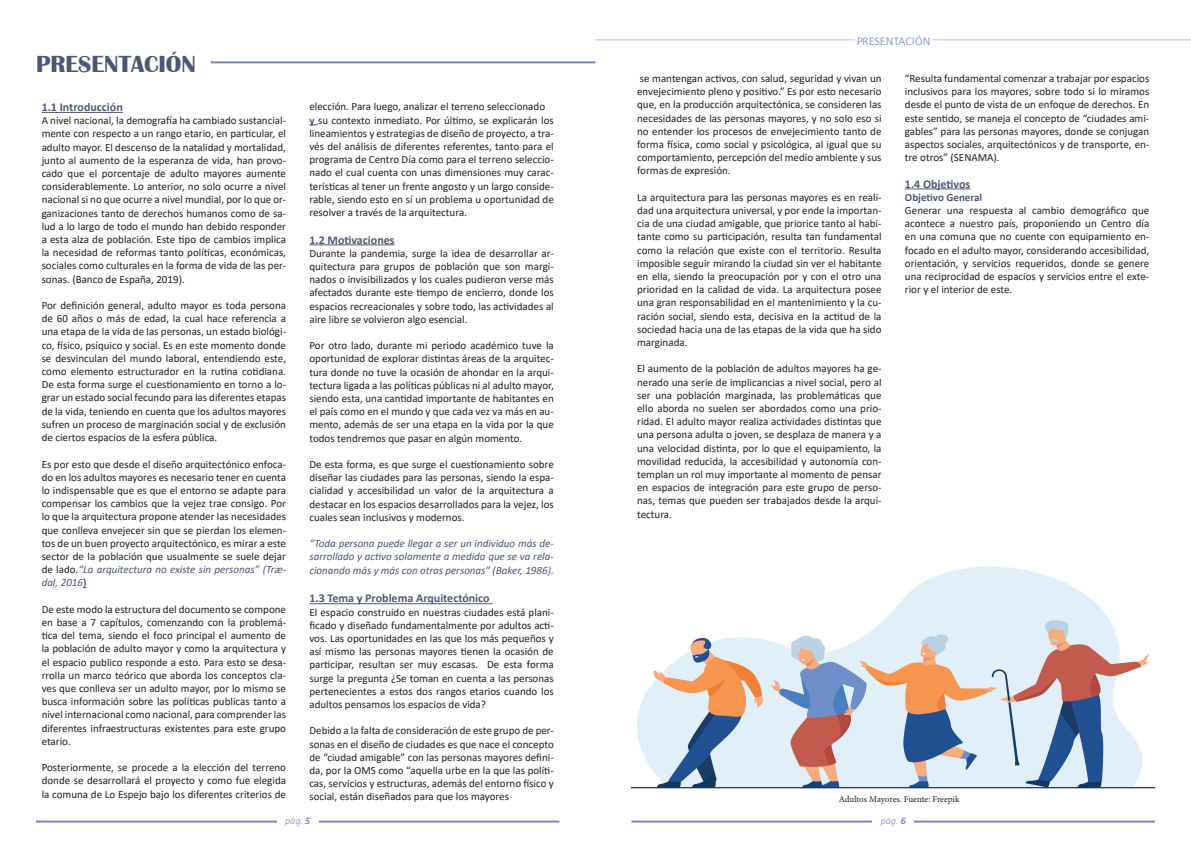
<style>
.page{position:relative;width:1191px;height:842px;background:#fff}
.page>*{position:absolute;margin:0;border:0;box-sizing:border-box;transform-origin:0 0}
.t1{font:700 24px "Britannic";color:#4d5674}
.t2{font:700 12px "Calibri";color:#505875}
.t3{font:12px "Calibri";color:#7b85bc}
.t4{font:11px/13.2px "Calibri";color:#231f20;text-align:justify}
.t5{font:italic 11px/13.2px "Calibri";color:#4d5674;text-align:justify}
.t6{font:700 11px "Calibri";color:#505875}
.t7{font:italic 300 10px "Calibri";color:#7b85bc}
.t8{font:9px "Minion Pro";letter-spacing:-.01em;color:#231f20}
.s1{font-style:italic;color:#4d5674}
.s2{font-weight:700;color:#505875}
.s3{font-weight:700}
</style>
<div class="page">
<hr style="left:36px;top:820px;width:523px;height:2px;background:#7b85bc">
<hr style="left:631px;top:820px;width:524px;height:2px;background:#7b85bc">
<div style="left:277px;top:816px;width:41px;height:11px;background:#fff"></div>
<div style="left:872px;top:816px;width:41px;height:11px;background:#fff"></div>
<hr style="left:51px;top:112px;width:72px;height:1px;background:#505875">
<hr style="left:309px;top:244px;width:85px;height:1px;background:#505875">
<hr style="left:309px;top:603px;width:183px;height:1px;background:#505875">
<hr style="left:211px;top:61px;width:384px;height:2px;background:#7b85bc">
<hr style="left:905px;top:189px;width:65px;height:1px;background:#505875">
<hr style="left:595px;top:40px;width:260px;height:1px;background:#7b85bc">
<hr style="left:931px;top:40px;width:260px;height:1px;background:#7b85bc">
<img style="left:631px;top:566px;width:524px;height:223px">
<h1 class="t1" style="left:36px;top:51px;width:161px">PRESENTACIÓN</h1>
<p class="t2" style="left:42px;top:99px;width:83px">1.1 Introducción</p>
<p class="t4" style="left:42px;top:114px;width:246px">A nivel nacional, la demografía ha cambiado sustancial&shy;mente con respecto a un rango etario, en particular, el adulto mayor. El descenso de la natalidad y mortalidad, junto al aumento de la esperanza de vida, han provo&shy;cado que el porcentaje de adulto mayores aumente considerablemente. Lo anterior, no solo ocurre a nivel nacional si no que ocurre a nivel mundial, por lo que or&shy;ganizaciones tanto de derechos humanos como de sa&shy;lud a lo largo de todo el mundo han debido responder a esta alza de población. Este tipo de cambios implica la necesidad de reformas tanto políticas, económicas, sociales como culturales en la forma de vida de las per&shy;sonas. (Banco de España, 2019).</p>
<p class="t4" style="left:42px;top:299px;width:246px">Por definición general, adulto mayor es toda persona de 60 años o más de edad, la cual hace referencia a una etapa de la vida de las personas, un estado biológi&shy;co, físico, psíquico y social. Es en este momento donde se desvinculan del mundo laboral, entendiendo este, como elemento estructurador en la rutina cotidiana.<br>De esta forma surge el cuestionamiento en torno a lo&shy;grar un estado social fecundo para las diferentes etapas de la vida, teniendo en cuenta que los adultos mayores sufren un proceso de marginación social y de exclusión de ciertos espacios de la esfera pública.</p>
<p class="t4" style="left:42px;top:457px;width:246px">Es por esto que desde el diseño arquitectónico enfoca&shy;do en los adultos mayores es necesario tener en cuenta lo indispensable que es que el entorno se adapte para compensar los cambios que la vejez trae consigo. Por lo que la arquitectura propone atender las necesidades que conlleva envejecer sin que se pierdan los elemen&shy;tos de un buen proyecto arquitectónico, es mirar a este sector de la población que usualmente se suele dejar de lado.<span class="s1">“La arquitectura no existe sin personas” (Træ&shy;dal, 2016</span><span class="s2">)</span></p>
<p class="t4" style="left:42px;top:602px;width:246px">De este modo la estructura del documento se compone en base a 7 capítulos, comenzando con la problemá&shy;tica del tema, siendo el foco principal el aumento de la población de adulto mayor y como la arquitectura y el espacio publico responde a esto. Para esto se desa&shy;rrolla un marco teórico que aborda los conceptos cla&shy;ves que conlleva ser un adulto mayor, por lo mismo se busca información sobre las políticas publicas tanto a nivel internacional como nacional, para comprender las diferentes infraestructuras existentes para este grupo etario.</p>
<p class="t4" style="left:42px;top:761px;width:246px">Posteriormente, se procede a la elección del terreno donde se desarrollará el proyecto y como fue elegida la comuna de Lo Espejo bajo los diferentes criterios de</p>
<p class="t4" style="left:309px;top:100px;width:246px;text-align:left">elección. Para luego, analizar el terreno seleccionado<br><span class="s2">y</span> su contexto inmediato. Por último, se explicarán los lineamientos y estrategias de diseño de proyecto, a tra&shy;vés del análisis de diferentes referentes, tanto para el programa de Centro Día como para el terreno seleccio&shy;nado el cual cuenta con unas dimensiones muy carac&shy;terísticas al tener un frente angosto y un largo conside&shy;rable, siendo esto en sí un problema u oportunidad de resolver a través de la arquitectura.</p>
<p class="t2" style="left:309px;top:231px;width:87px">1.2 Motivaciones</p>
<p class="t4" style="left:309px;top:246px;width:246px">Durante la pandemia, surge la idea de desarrollar ar&shy;quitectura para grupos de población que son margi&shy;nados o invisibilizados y los cuales pudieron verse más afectados durante este tiempo de encierro, donde los espacios recreacionales y sobre todo, las actividades al aire libre se volvieron algo esencial.</p>
<p class="t4" style="left:309px;top:339px;width:246px">Por otro lado, durante mi periodo académico tuve la oportunidad de explorar distintas áreas de la arquitec&shy;tura donde no tuve la ocasión de ahondar en la arqui&shy;tectura ligada a las políticas públicas ni al adulto mayor, siendo esta, una cantidad importante de habitantes en el país como en el mundo y que cada vez va más en au&shy;mento, además de ser una etapa en la vida por la que todos tendremos que pasar en algún momento.</p>
<p class="t4" style="left:309px;top:457px;width:246px">De esta forma, es que surge el cuestionamiento sobre diseñar las ciudades para las personas, siendo la espa&shy;cialidad y accesibilidad un valor de la arquitectura a destacar en los espacios desarrollados para la vejez, los cuales sean inclusivos y modernos.</p>
<p class="t5" style="left:309px;top:536px;width:246px">“Toda persona puede llegar a ser un individuo más de&shy;sarrollado y activo solamente a medida que se va rela&shy;cionando más y más con otras personas” (Baker, 1986).</p>
<p class="t2" style="left:309px;top:590px;width:182px">1.3 Tema y Problema Arquitectónico</p>
<p class="t4" style="left:309px;top:605px;width:246px">El espacio construido en nuestras ciudades está plani&shy;ficado y diseñado fundamentalmente por adultos acti&shy;vos. Las oportunidades en las que los más pequeños y así mismo las personas mayores tienen la ocasión de participar, resultan ser muy escasas. De esta forma surge la pregunta ¿Se toman en cuenta a las personas pertenecientes a estos dos rangos etarios cuando los adultos pensamos los espacios de vida?</p>
<p class="t4" style="left:309px;top:724px;width:246px">Debido a la falta de consideración de este grupo de per&shy;sonas en el diseño de ciudades es que nace el concepto de “ciudad amigable” con las personas mayores defini&shy;da, por la OMS como “aquella urbe en la que las políti&shy;cas, servicios y estructuras, además del entorno físico y social, están diseñados para que los mayores</p>
<p class="t3" style="left:856px;top:33px;width:76px">PRESENTACIÓN</p>
<p class="t4" style="left:637px;top:71px;width:246px">se mantengan activos, con salud, seguridad y vivan un envejecimiento pleno y positivo.” Es por esto necesario que, en la producción arquitectónica, se consideren las necesidades de las personas mayores, y no solo eso si no entender los procesos de envejecimiento tanto de forma física, como social y psicológica, al igual que su comportamiento, percepción del medio ambiente y sus formas de expresión.</p>
<p class="t4" style="left:637px;top:190px;width:246px">La arquitectura para las personas mayores es en reali&shy;dad una arquitectura universal, y por ende la importan&shy;cia de una ciudad amigable, que priorice tanto al habi&shy;tante como su participación, resulta tan fundamental como la relación que existe con el territorio. Resulta imposible seguir mirando la ciudad sin ver el habitante en ella, siendo la preocupación por y con el otro una prioridad en la calidad de vida. La arquitectura posee una gran responsabilidad en el mantenimiento y la cu&shy;ración social, siendo esta, decisiva en la actitud de la sociedad hacia una de las etapas de la vida que ha sido marginada.</p>
<p class="t4" style="left:637px;top:362px;width:246px">El aumento de la población de adultos mayores ha ge&shy;nerado una serie de implicancias a nivel social, pero al ser una población marginada, las problemáticas que ello aborda no suelen ser abordados como una prio&shy;ridad. El adulto mayor realiza actividades distintas que una persona adulta o joven, se desplaza de manera y a una velocidad distinta, por lo que el equipamiento, la movilidad reducida, la accesibilidad y autonomía con&shy;templan un rol muy importante al momento de pensar en espacios de integración para este grupo de perso&shy;nas, temas que pueden ser trabajados desde la arqui&shy;tectura.</p>
<p class="t4" style="left:905px;top:71px;width:246px">“Resulta fundamental comenzar a trabajar por espacios inclusivos para los mayores, sobre todo si lo miramos desde el punto de vista de un enfoque de derechos. En este sentido, se maneja el concepto de “ciudades ami&shy;gables” para las personas mayores, donde se conjugan aspectos sociales, arquitectónicos y de transporte, en&shy;tre otros” (SENAMA).</p>
<p class="t2" style="left:905px;top:175px;width:67px">1.4 Objetivos</p>
<p class="t6" style="left:905px;top:189px;width:79px">Objetivo General</p>
<p class="t4" style="left:905px;top:203px;width:246px">Generar una respuesta al cambio demográfico que acontece a nuestro país, proponiendo un Centro día en una comuna que no cuente con equipamiento en&shy;focado en el adulto mayor, considerando accesibilidad, orientación, y servicios requeridos, donde se genere una reciprocidad de espacios y servicios entre el exte&shy;rior y el interior de este.</p>
<p class="t8" style="left:839px;top:793px;width:122px">Adultos Mayores. Fuente: Freepik</p>
<p class="t7" style="left:285px;top:814px;width:26px">pág. <span class="s3">5</span></p>
<p class="t7" style="left:880px;top:814px;width:26px">pág. <span class="s3">6</span></p>
</div>
